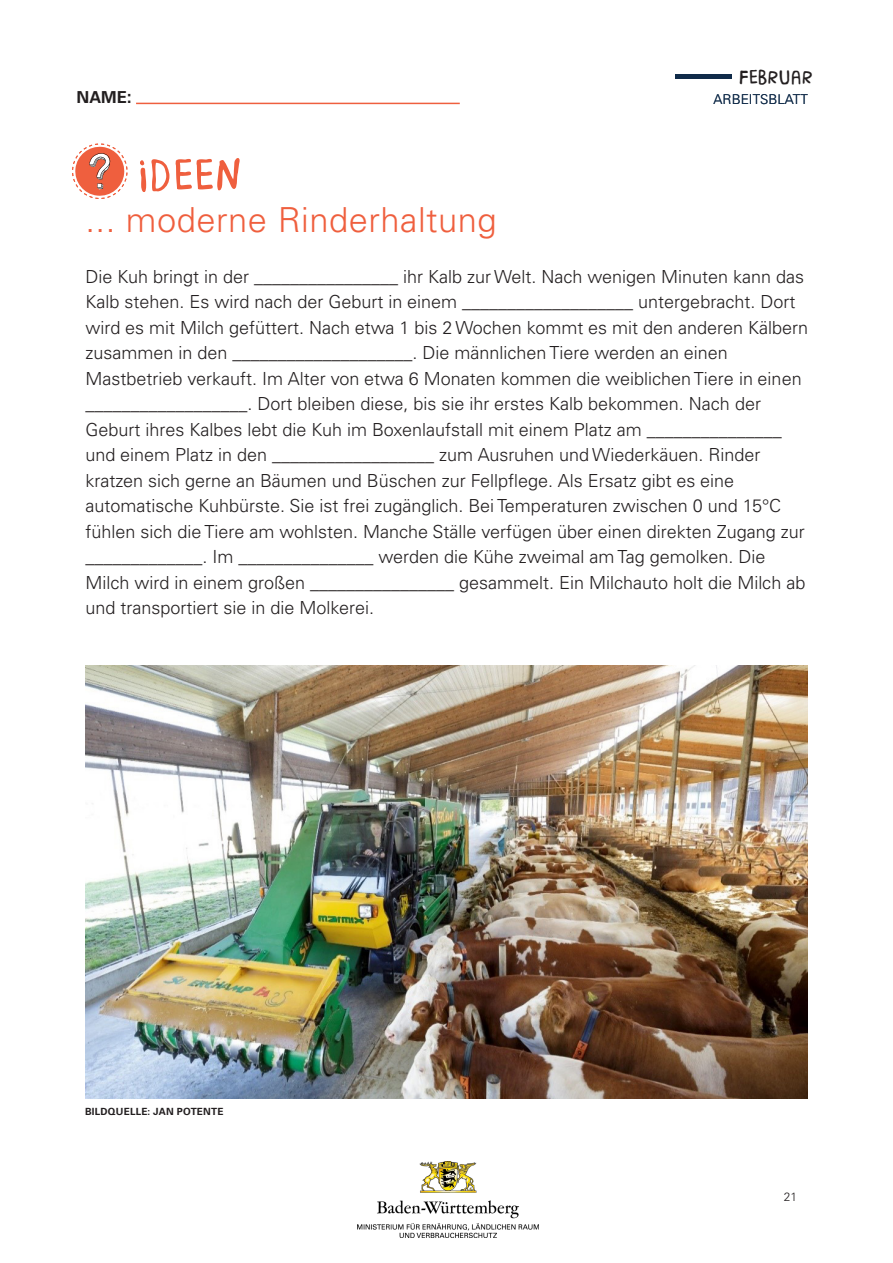
<style>
.page{position:relative;width:893px;height:1263px;background:#fff}
.page>*{position:absolute;margin:0;border:0;box-sizing:border-box;transform-origin:0 0}
.Überschrift_1{font:50.4px "Brasilero 2018 Free";letter-spacing:.015em;color:#ef5f3e}
.Überschrift_3x{font:300 34.5px "Univers LT Pro 45";letter-spacing:.015em;color:#ef5f3e}
.Überschrift_3x-2{font:22.5px "Brasilero 2018 Free";letter-spacing:.015em;color:#231f20}
.Überschrift_3x-3{font:300 18px/25.5px "Univers LT Pro 45";color:#231f20}
.t1{font:700 16.5px "Univers LT Pro 65";color:#231f20}
.Überschrift_3x-4{font:300 13.5px "Univers LT Pro 45";color:#102b49}
.t2{font:300 12px "Univers LT Pro 45";color:#231f20}
.Bildunterschrift{font:700 9.9px "Univers LT Pro 65";letter-spacing:.02em;color:#231f20}
.s1{font-size:18px}
</style>
<div class="page">
<div style="left:675px;top:74px;width:56px;height:5px;background:#102b49"></div>
<img style="left:85px;top:665px;width:723px;height:434px">
<svg style="left:72px;top:143px;width:56px;height:56px"></svg>
<hr style="left:136px;top:103px;width:324px;height:1px;background:#ef5f3e">
<img style="left:357px;top:1162px;width:181px;height:75px">
<p class="t1" style="left:77px;top:87px;width:57px">NAME<span class="s1">:</span></p>
<p class="Überschrift_1" style="left:138px;top:149px;width:106px">IDEEN</p>
<p class="Überschrift_3x-2" style="left:739px;top:65px;width:75px">FEBRUAR</p>
<p class="Überschrift_3x-4" style="left:714px;top:91px;width:96px">ARBEITSBLATT</p>
<p class="Überschrift_3x" style="left:85px;top:198px;width:413px">... moderne Rinderhaltung</p>
<p class="Überschrift_3x-3" style="left:85px;top:263px;width:724px">Die Kuh bringt in der ________________ ihr Kalb zur Welt. Nach wenigen Minuten kann das Kalb stehen. Es wird nach der Geburt in einem ___________________ untergebracht. Dort wird es mit Milch gefüttert. Nach etwa 1 bis 2 Wochen kommt es mit den anderen Kälbern zusammen in den ____________________. Die männlichen Tiere werden an einen Mastbetrieb verkauft. Im Alter von etwa 6 Monaten kommen die weiblichen Tiere in einen __________________. Dort bleiben diese, bis sie ihr erstes Kalb bekommen. Nach der Geburt ihres Kalbes lebt die Kuh im Boxenlaufstall mit einem Platz am _______________ und einem Platz in den __________________ zum Ausruhen und Wiederkäuen. Rinder kratzen sich gerne an Bäumen und Büschen zur Fellpflege. Als Ersatz gibt es eine automatische Kuhbürste. Sie ist frei zugänglich. Bei Temperaturen zwischen 0 und 15°C fühlen sich die Tiere am wohlsten. Manche Ställe verfügen über einen direkten Zugang zur _____________. Im _______________ werden die Kühe zweimal am Tag gemolken. Die Milch wird in einem großen ________________ gesammelt. Ein Milchauto holt die Milch ab und transportiert sie in die Molkerei.</p>
<p class="Bildunterschrift" style="left:85px;top:1105px;width:140px">BILDQUELLE: JAN POTENTE</p>
<p class="t2" style="left:784px;top:1189px;width:15px">21</p>
</div>
